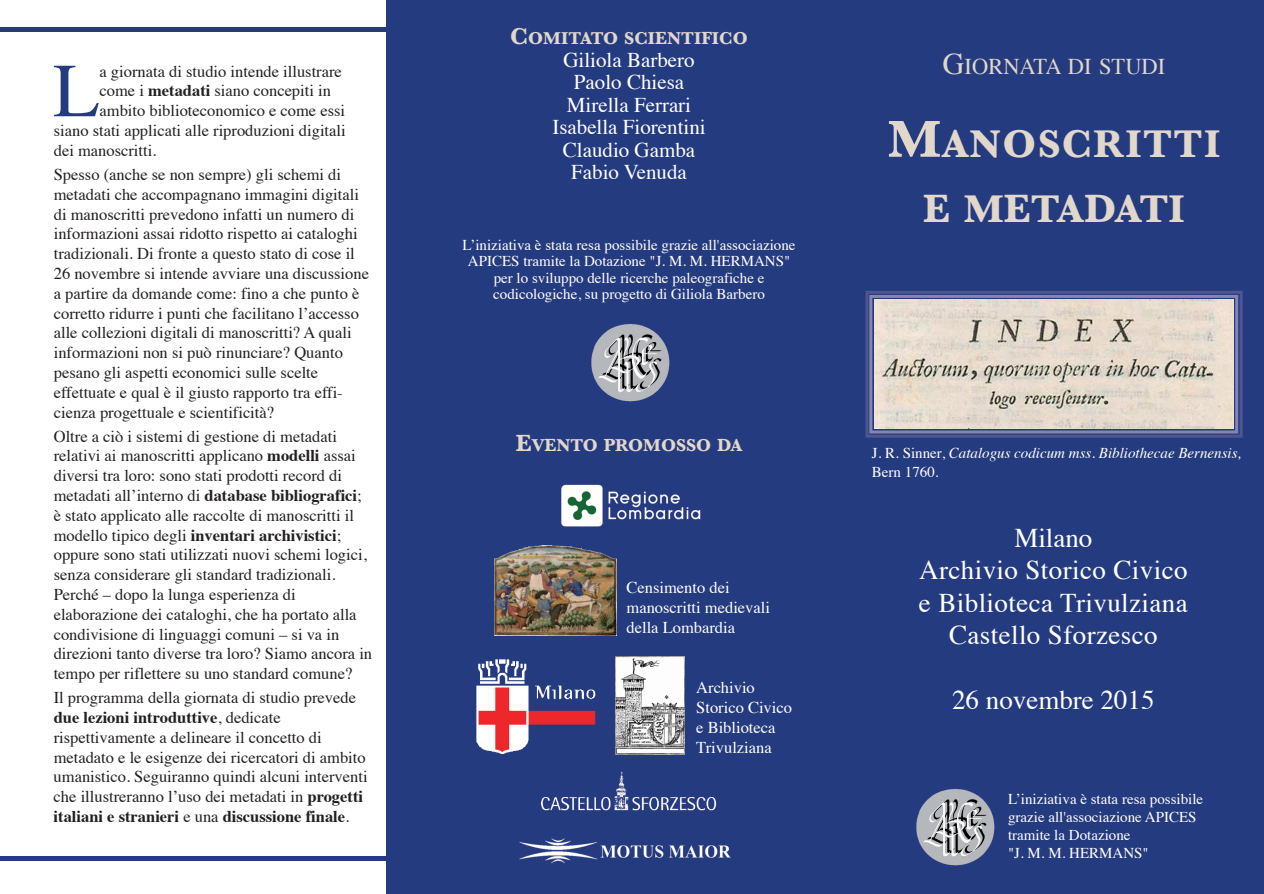
<style>
.page{position:relative;width:1264px;height:894px;background:#fff}
.page>*{position:absolute;margin:0;border:0;box-sizing:border-box;transform-origin:0 0}
.t1{font:76.35px "Times";color:#253b80}
.t2{font:700 40.5px/64.8px "Baskerville";letter-spacing:.035em;color:#e1d7ca;text-align:center}
.t3{font:27px/32.4px "Times";letter-spacing:.015em;color:#fff;text-align:center}
.t4{font:22.5px "Times";color:#e1d7ca}
.t5{font:21px/22.5px "Times";color:#fff;text-align:center}
.t6{font:700 18px "Baskerville";color:#e1d7ca}
.t7{font:16.5px/19.8px "Times";color:#231f20}
.t8{font:16.5px/19.8px "Times";color:#fff}
.t9{font:15px/16.5px "Times";color:#fff;text-align:center}
.t10{font:italic 15px/18px "Times";color:#fff}
.s1{font-weight:700}
.s2{font-size:24px}
.s3{font-size:30px}
.s4{font-size:54px}
.s5{font-style:normal}
</style>
<div class="page">
<div style="left:386px;top:0;width:878px;height:894px;background:#253b80"></div>
<div style="left:865px;top:291px;width:377px;height:147px;border:3px solid #4c5691"></div>
<div style="left:869px;top:295px;width:369px;height:138px;border:3px solid #8585b1"></div>
<img style="left:494px;top:546px;width:122px;height:89px">
<div style="left:0;top:27px;width:435px;height:5px;background:#253b80"></div>
<hr style="left:0;top:856px;width:486px;height:4px;background:#253b80">
<img style="left:561px;top:484px;width:140px;height:43px">
<img style="left:477px;top:659px;width:118px;height:95px">
<img style="left:541px;top:771px;width:176px;height:40px">
<img style="left:615px;top:657px;width:70px;height:98px">
<img style="left:519px;top:838px;width:212px;height:26px">
<img style="left:591px;top:324px;width:79px;height:78px">
<img style="left:874px;top:300px;width:360px;height:128px">
<img style="left:916px;top:789px;width:79px;height:77px">
<h1 class="t1" style="left:53px;top:59px;width:48px">L</h1>
<p class="t7" style="left:100px;top:63px;width:244px">a giornata di studio intende illustrare</p>
<p class="t7" style="left:100px;top:82px;width:233px">come i <span class="s1">metadati</span> siano concepiti in</p>
<p class="t7" style="left:100px;top:102px;width:247px">ambito biblioteconomico e come essi</p>
<p class="t7" style="left:54px;top:122px;width:293px">siano stati applicati alle riproduzioni digitali</p>
<p class="t7" style="left:54px;top:142px;width:104px">dei manoscritti.</p>
<p class="t7" style="left:54px;top:166px;width:317px">Spesso (anche se non sempre) gli schemi di metadati che accompagnano immagini digitali di manoscritti prevedono infatti un numero di informazioni assai ridotto rispetto ai cataloghi tradizionali. Di fronte a questo stato di cose il 26 novembre si intende avviare una discussione a partire da domande come: fino a che punto è corretto ridurre i punti che facilitano l’accesso alle collezioni digitali di manoscritti? A quali informazioni non si può rinunciare? Quanto pesano gli aspetti economici sulle scelte effettuate e qual è il giusto rapporto tra effi&shy;cienza progettuale e scientificità?</p>
<p class="t7" style="left:54px;top:428px;width:320px">Oltre a ciò i sistemi di gestione di metadati relativi ai manoscritti applicano <span class="s1">modelli</span> assai diversi tra loro: sono stati prodotti record di metadati all’interno di <span class="s1">database bibliografici</span>; è stato applicato alle raccolte di manoscritti il modello tipico degli <span class="s1">inventari archivistici</span>; oppure sono stati utilizzati nuovi schemi logici, senza considerare gli standard tradizionali.<br>Perché – dopo la lunga esperienza di elaborazione dei cataloghi, che ha portato alla condivisione di linguaggi comuni – si va in direzioni tanto diverse tra loro? Siamo ancora in tempo per riflettere su uno standard comune?</p>
<p class="t7" style="left:54px;top:689px;width:315px">Il programma della giornata di studio prevede <span class="s1">due lezioni introduttive</span>, dedicate rispettivamente a delineare il concetto di metadato e le esigenze dei ricercatori di ambito umanistico. Seguiranno quindi alcuni interventi che illustreranno l’uso dei metadati in <span class="s1">progetti italiani e stranieri</span> e una <span class="s1">discussione finale</span>.</p>
<p class="t6" style="left:510px;top:28px;width:239px"><span class="s2">C</span>OMITATO SCIENTIFICO</p>
<p class="t5" style="left:552px;top:50px;width:155px">Giliola Barbero<br>Paolo Chiesa<br>Mirella Ferrari<br>Isabella Fiorentini<br>Claudio Gamba<br>Fabio Venuda</p>
<p class="t9" style="left:463px;top:238px;width:334px">L’iniziativa è stata resa possibile grazie all'associazione APICES tramite la Dotazione "J. M. M. HERMANS" per lo sviluppo delle ricerche paleografiche e codicologiche, su progetto di Giliola Barbero</p>
<p class="t6" style="left:516px;top:435px;width:228px"><span class="s2">E</span>VENTO PROMOSSO DA</p>
<p class="t8" style="left:626px;top:579px;width:145px">Censimento dei manoscritti medievali della Lombardia</p>
<p class="t8" style="left:696px;top:679px;width:97px">Archivio<br>Storico Civico e Biblioteca<br>Trivulziana</p>
<h3 class="t4" style="left:943px;top:57px;width:224px"><span class="s3">G</span>IORNATA DI STuDI</h3>
<h2 class="t2" style="left:888px;top:111px;width:334px"><span class="s4">M</span>ANOSCRITTI<br>E METADATI</h2>
<p class="t10" style="left:872px;top:446px;width:371px"><span class="s5">J. R. Sinner,</span> Catalogus codicum mss. Bibliothecae Bernensis,<br><span class="s5">Bern 1760.</span></p>
<h3 class="t3" style="left:919px;top:524px;width:270px">Milano<br>Archivio Storico Civico e Biblioteca Trivulziana<br>Castello Sforzesco</h3>
<h3 class="t3" style="left:952px;top:686px;width:204px">26 novembre 2015</h3>
<p class="t9" style="left:1008px;top:791px;width:197px;line-height:18px;text-align:left">L’iniziativa è stata resa possibile grazie all'associazione APICES tramite la Dotazione<br>"J. M. M. HERMANS"</p>
</div>
